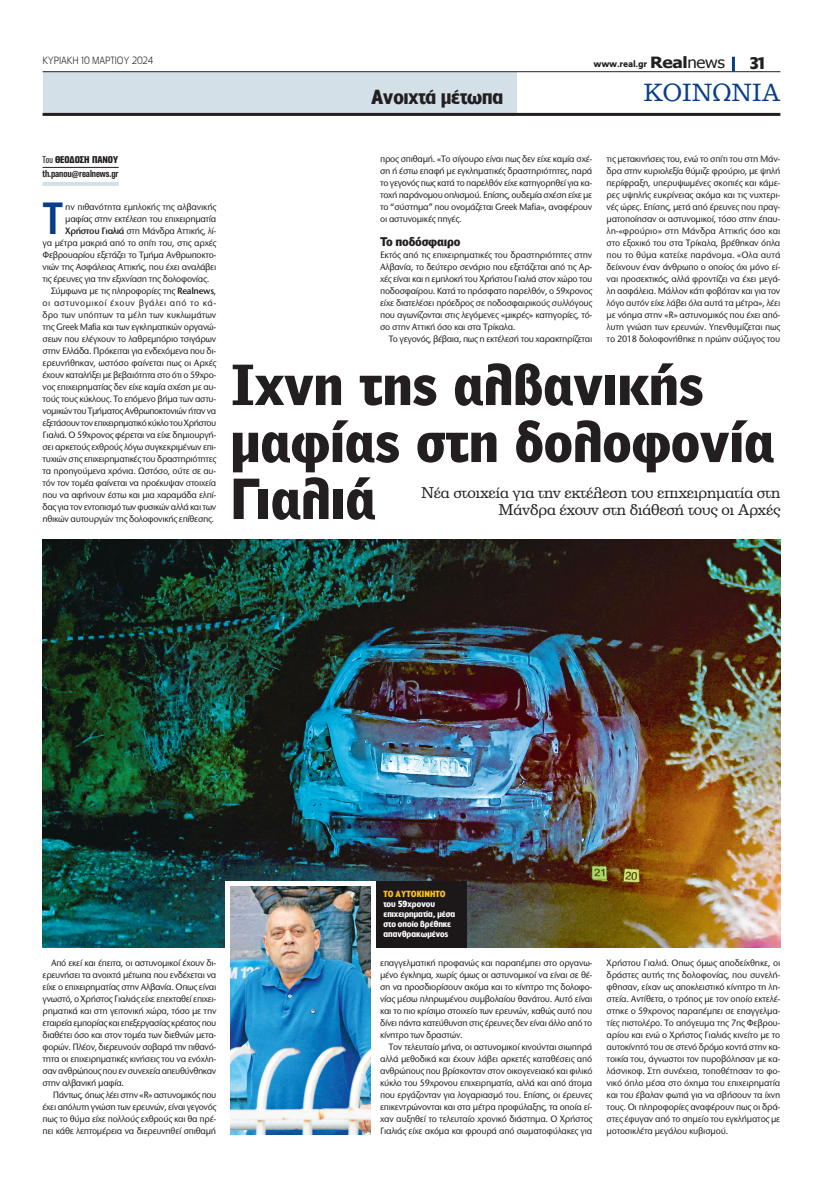
<style>
.page{position:relative;width:823px;height:1191px;background:#fff}
.page>*{position:absolute;margin:0;border:0;box-sizing:border-box;transform-origin:0 0}
.t1{font:900 55px/57px "PF Bell Gothic Text";letter-spacing:-.01em;color:#231f20;scale:.96 1}
.t2{font:500 42px "PF Lounge";color:#083e89}
.t3{font:24px "PF Clarendon";color:#083e89;scale:.96 1}
.t4{font:700 19px "PF Lounge";color:#231f20}
.t5{font:700 16px "PF Lounge";color:#231f20}
.t6{font:15px/17px "PF Clarendon";letter-spacing:-.02em;color:#231f20;text-align:right}
.t7{font:900 12px "PF Bell Gothic Text";letter-spacing:-.02em;color:#231f20}
.t8{font:300 10px "PF Lounge";letter-spacing:-.005em;color:#231f20;scale:.96 1}
.t9{font:700 10px "PF Akzidenz Text Cond";letter-spacing:-.01em;color:#231f20}
.t10{font:900 10px "PF Akzidenz Text Cond";letter-spacing:-.01em;color:#231f20}
.t11{font:500 9.6px/12px "Stone Sans ITC Hel";letter-spacing:-.035em;color:#231f20;text-align:justify;scale:.96 1}
.t12{font:500 9.6px "Stone Sans ITC Hel";letter-spacing:-.055em;color:#231f20;scale:.96 1}
.t13{font:500 9.6px "Stone Sans ITC Hel";letter-spacing:.04em;color:#231f20;scale:.96 1}
.t14{font:500 9.6px "Stone Sans ITC Hel";letter-spacing:-.005em;color:#231f20;scale:.96 1}
.t15{font:900 9px "PF Catalog";letter-spacing:-.02em;color:#231f20;scale:.96 1}
.t16{font:700 8.3px/10px "PF Lounge";letter-spacing:.01em;color:#fff}
.t17{font:700 8.3px "PF Lounge";letter-spacing:.01em;color:#fec210}
.s1{font-family:"Tahoma";font-weight:700;font-size:15.5px}
.s2{font-family:"Tahoma";font-weight:400;font-size:15.5px}
.s3{font-weight:400}
.s4{font-weight:600}
</style>
<div class="page">
<div style="left:43px;top:72px;width:473px;height:41px;background:#d4e0e7"></div>
<hr style="left:43px;top:71px;width:737px;height:1px;background:#231f20">
<hr style="left:43px;top:113px;width:737px;height:3px;background:#231f20">
<hr style="left:731px;top:57px;width:3px;height:14px;background:#083e89">
<hr style="left:43px;top:167px;width:76px;height:1px;background:#231f20">
<hr style="left:43px;top:182px;width:76px;height:4px;background:#d4e0e7">
<img style="left:43px;top:539px;width:737px;height:408px">
<div style="left:375px;top:881px;width:92px;height:66px;background:#1c1819"></div>
<div style="left:225px;top:881px;width:150px;height:70px;background:#fff"></div>
<img style="left:230px;top:886px;width:140px;height:248px">
<p class="t8" style="left:43px;top:55px;width:117px">κυριακη 10 μαρτιου 2024</p>
<p class="t15" style="left:593px;top:59px;width:138px">www.real.gr <span class="s1">Real</span><span class="s2">news</span></p>
<h3 class="t5" style="left:749px;top:54px;width:18px">31</h3>
<h3 class="t4" style="left:371px;top:86px;width:133px">Ανοιχτά μέτωπα</h3>
<h3 class="t3" style="left:643px;top:80px;width:144px">κοινωνια</h3>
<p class="t10" style="left:43px;top:154px;width:77px"><span class="s3">Του</span> ΘΕΟΔΟΣΗ ΠΑΝΟΥ</p>
<h2 class="t2" style="left:43px;top:195px;width:22px">Τ</h2>
<p class="t11" style="left:65px;top:201px;width:159px">ην πιθανότητα εμπλοκής της αλβανικής</p>
<p class="t9" style="left:43px;top:168px;width:77px">th.panou@realnews.gr</p>
<p class="t11" style="left:65px;top:213px;width:159px">μαφίας στην εκτέλεση του επιχειρηματία</p>
<p class="t11" style="left:65px;top:225px;width:159px"><span class="s4">Χρήστου Γιαλιά</span> στη Μάνδρα Αττικής, λί-</p>
<p class="t11" style="left:43px;top:237px;width:182px">γα μέτρα μακριά από το σπίτι του, στις αρχές</p>
<p class="t11" style="left:43px;top:249px;width:182px">Φεβρουαρίου εξετάζει το Τμήμα Ανθρωποκτο-</p>
<p class="t11" style="left:43px;top:261px;width:182px">νιών της Ασφάλειας Αττικής, που έχει αναλάβει</p>
<p class="t11" style="left:43px;top:273px;width:175px">τις έρευνες για την εξιχνίαση της δολοφονίας.</p>
<p class="t11" style="left:51px;top:285px;width:173px">Σύμφωνα με τις πληροφορίες της <span class="s4">Realnews</span>,</p>
<p class="t13" style="left:43px;top:297px;width:182px">οι αστυνομικοί έχουν βγάλει από το κά-</p>
<p class="t14" style="left:43px;top:309px;width:182px">δρο των υπόπτων τα μέλη των κυκλωμάτων</p>
<p class="t11" style="left:43px;top:321px;width:182px">της Greek Mafia και των εγκληματικών οργανώ-</p>
<p class="t11" style="left:43px;top:333px;width:182px">σεων που ελέγχουν το λαθρεμπόριο τσιγάρων</p>
<p class="t11" style="left:43px;top:345px;width:182px">στην Ελλάδα. Πρόκειται για ενδεχόμενα που δι-</p>
<p class="t11" style="left:43px;top:357px;width:182px">ερευνήθηκαν, ωστόσο φαίνεται πως οι Αρχές</p>
<p class="t11" style="left:43px;top:369px;width:182px">έχουν καταλήξει με βεβαιότητα στο ότι ο 59χρο-</p>
<p class="t11" style="left:43px;top:381px;width:182px">νος επιχειρηματίας δεν είχε καμία σχέση με αυ-</p>
<p class="t11" style="left:43px;top:393px;width:182px">τούς τους κύκλους. Το επόμενο βήμα των αστυ-</p>
<p class="t11" style="left:43px;top:405px;width:182px">νομικών του Τμήματος Ανθρωποκτονιών ήταν να</p>
<p class="t12" style="left:43px;top:417px;width:182px">εξετάσουν τον επιχειρηματικό κύκλο του Χρήστου</p>
<p class="t11" style="left:43px;top:429px;width:182px">Γιαλιά. Ο 59χρονος φέρεται να είχε δημιουργή-</p>
<p class="t11" style="left:43px;top:441px;width:182px">σει αρκετούς εχθρούς λόγω συγκεκριμένων επι-</p>
<p class="t11" style="left:43px;top:453px;width:182px">τυχιών στις επιχειρηματικές του δραστηριότητες</p>
<p class="t11" style="left:43px;top:465px;width:182px">τα προηγούμενα χρόνια. Ωστόσο, ούτε σε αυ-</p>
<p class="t11" style="left:43px;top:477px;width:182px">τόν τον τομέα φαίνεται να προέκυψαν στοιχεία</p>
<p class="t11" style="left:43px;top:489px;width:182px">που να αφήνουν έστω και μια χαραμάδα ελπί-</p>
<p class="t11" style="left:43px;top:501px;width:182px">δας για τον εντοπισμό των φυσικών αλλά και των</p>
<p class="t11" style="left:43px;top:513px;width:180px">ηθικών αυτουργών της δολοφονικής επίθεσης.</p>
<p class="t11" style="left:380px;top:153px;width:222px">προς σπιθαμή. «Το σίγουρο είναι πως δεν είχε καμία σχέ&shy;ση ή έστω επαφή με εγκληματικές δραστηριότητες, παρά το γεγονός πως κατά το παρελθόν είχε κατηγορηθεί για κα&shy;τοχή παράνομου οπλισμού. Επίσης, ουδεμία σχέση είχε με το “σύστημα” που ονομάζεται Greek Mafia», αναφέρουν οι αστυνομικές πηγές.</p>
<p class="t7" style="left:380px;top:234px;width:82px">Το ποδόσφαιρο</p>
<p class="t11" style="left:380px;top:249px;width:222px">Εκτός από τις επιχειρηματικές του δραστηριότητες στην Αλβανία, το δεύτερο σενάριο που εξετάζεται από τις Αρ&shy;χές είναι και η εμπλοκή του Χρήστου Γιαλιά στον χώρο του ποδοσφαίρου. Κατά το πρόσφατο παρελθόν, ο 59χρονος είχε διατελέσει πρόεδρος σε ποδοσφαιρικούς συλλόγους που αγωνίζονται στις λεγόμενες «μικρές» κατηγορίες, τό&shy;σο στην Αττική όσο και στα Τρίκαλα.</p>
<p class="t11" style="left:388px;top:333px;width:213px">Το γεγονός, βέβαια, πως η εκτέλεσή του χαρακτηρίζεται</p>
<p class="t11" style="left:606px;top:153px;width:182px">τις μετακινήσεις του, ενώ το σπίτι του στη Μάν&shy;δρα στην κυριολεξία θύμιζε φρούριο, με ψηλή περίφραξη, υπερυψωμένες σκοπιές και κάμε&shy;ρες υψηλής ευκρίνειας ακόμα και τις νυχτερι&shy;νές ώρες. Επίσης, μετά από έρευνες που πραγ&shy;ματοποίησαν οι αστυνομικοί, τόσο στην έπαυ&shy;λη-«φρούριο» στη Μάνδρα Αττικής όσο και στο εξοχικό του στα Τρίκαλα, βρέθηκαν όπλα που το θύμα κατείχε παράνομα. «Ολα αυτά δείχνουν έναν άνθρωπο ο οποίος όχι μόνο εί&shy;ναι προσεκτικός, αλλά φροντίζει να έχει μεγά&shy;λη ασφάλεια. Μάλλον κάτι φοβόταν και για τον λόγο αυτόν είχε λάβει όλα αυτά τα μέτρα», λέει με νόημα στην «R» αστυνομικός που έχει από&shy;λυτη γνώση των ερευνών. Υπενθυμίζεται πως το 2018 δολοφονήθηκε η πρώην σύζυγος του</p>
<h1 class="t1" style="left:230px;top:355px;width:567px">Ιχνη της αλβανικής μαφίας στη δολοφονία<br>Γιαλιά</h1>
<h3 class="t6" style="left:421px;top:484px;width:361px">Νέα στοιχεία για την εκτέλεση του επιχειρηματία στη<br>Μάνδρα έχουν στη διάθεσή τους οι Αρχές</h3>
<p class="t11" style="left:43px;top:957px;width:182px;text-indent:9px">Από εκεί και έπειτα, οι αστυνομικοί έχουν δι&shy;ερευνήσει τα ανοιχτά μέτωπα που ενδέχεται να είχε ο επιχειρηματίας στην Αλβανία. Οπως είναι γνωστό, ο Χρήστος Γιαλιάς είχε επεκταθεί επιχει&shy;ρηματικά και στη γειτονική χώρα, τόσο με την εταιρεία εμπορίας και επεξεργασίας κρέατος που διαθέτει όσο και στον τομέα των διεθνών μετα&shy;φορών. Πλέον, διερευνούν σοβαρά την πιθανό&shy;τητα οι επιχειρηματικές κινήσεις του να ενόχλη&shy;σαν ανθρώπους που εν συνεχεία απευθύνθηκαν στην αλβανική μαφία.</p>
<p class="t11" style="left:43px;top:1089px;width:182px;text-indent:10px">Πάντως, όπως λέει στην «R» αστυνομικός που έχει απόλυτη γνώση των ερευνών, είναι γεγονός πως το θύμα είχε πολλούς εχθρούς και θα πρέ&shy;πει κάθε λεπτομέρεια να διερευνηθεί σπιθαμή</p>
<p class="t17" style="left:383px;top:889px;width:64px">Το αυτοκίνητο</p>
<p class="t16" style="left:383px;top:898px;width:73px">του 59χρονου επιχειρηματία, μέσα στο οποίο βρέθηκε απανθρακωμένος</p>
<p class="t11" style="left:380px;top:957px;width:222px">επαγγελματική προφανώς και παραπέμπει στο οργανω&shy;μένο έγκλημα, χωρίς όμως οι αστυνομικοί να είναι σε θέ&shy;ση να προσδιορίσουν ακόμα και το κίνητρο της δολοφο&shy;νίας μέσω πληρωμένου συμβολαίου θανάτου. Αυτό είναι και το πιο κρίσιμο στοιχείο των ερευνών, καθώς αυτό που δίνει πάντα κατεύθυνση στις έρευνες δεν είναι άλλο από το κίνητρο των δραστών.</p>
<p class="t11" style="left:380px;top:1041px;width:222px;text-indent:9px">Τον τελευταίο μήνα, οι αστυνομικοί κινούνται σιωπηρά αλλά μεθοδικά και έχουν λάβει αρκετές καταθέσεις από ανθρώπους που βρίσκονταν στον οικογενειακό και φιλικό κύκλο του 59χρονου επιχειρηματία, αλλά και από άτομα που εργάζονταν για λογαριασμό του. Επίσης, οι έρευνες επικεντρώνονται και στα μέτρα προφύλαξης, τα οποία εί&shy;χαν αυξηθεί το τελευταίο χρονικό διάστημα. Ο Χρήστος Γιαλιάς είχε ακόμα και φρουρά από σωματοφύλακες για</p>
<p class="t11" style="left:606px;top:957px;width:182px">Χρήστου Γιαλιά. Οπως όμως αποδείχθηκε, οι δράστες αυτής της δολοφονίας, που συνελή&shy;φθησαν, είχαν ως αποκλειστικό κίνητρο τη λη&shy;στεία. Αντίθετα, ο τρόπος με τον οποίο εκτελέ&shy;στηκε ο 59χρονος παραπέμπει σε επαγγελμα&shy;τίες πιστολέρο. Το απόγευμα της 7ης Φεβρου&shy;αρίου και ενώ ο Χρήστος Γιαλιάς κινείτο με το αυτοκίνητό του σε στενό δρόμο κοντά στην κα&shy;τοικία του, άγνωστοι τον πυροβόλησαν με κα&shy;λάσνικοφ. Στη συνέχεια, τοποθέτησαν το φο&shy;νικό όπλο μέσα στο όχημα του επιχειρηματία και του έβαλαν φωτιά για να σβήσουν τα ίχνη τους. Οι πληροφορίες αναφέρουν πως οι δρά&shy;στες έφυγαν από το σημείο του εγκλήματος με μοτοσικλέτα μεγάλου κυβισμού.</p>
</div>
